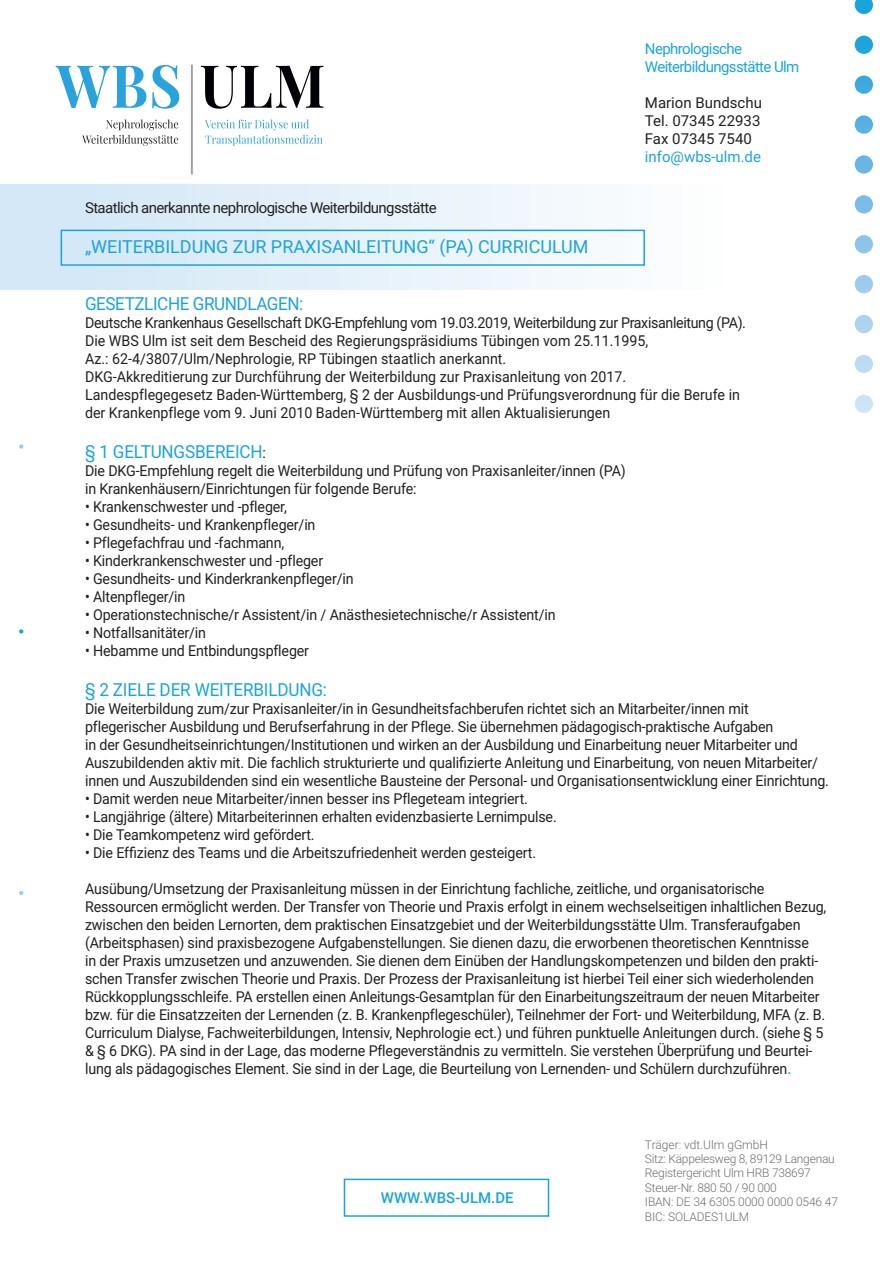
<style>
.page{position:relative;width:893px;height:1263px;background:#fff}
.page>*{position:absolute;margin:0;border:0;box-sizing:border-box;transform-origin:0 0}
.t1{font:18px "Roboto";letter-spacing:-.01em;color:#1aa4dd;scale:.95 1}
.t2{font:18px "Roboto";letter-spacing:-.01em;color:#1aa4dd}
.t3{font:15px/18px "Roboto";letter-spacing:-.01em;color:#231f20;scale:.95 1}
.t4{font:15px "Roboto";letter-spacing:-.04em;color:#231f20}
.t5{font:15px/18px "Roboto";letter-spacing:-.01em;color:#231f20;text-align:justify}
.t6{font:15px/18px "Roboto";letter-spacing:-.04em;color:#1aa4dd}
.t7{font:15px "Roboto";color:#1aa4dd}
.t8{font:500 15px "Roboto";color:#1aa4dd}
.t9{font:300 12px/14.4px "Roboto";letter-spacing:-.02em;color:#6c6d70}
.s1{font-size:15px;color:#231f20}
.s2{font-size:18px;color:#1aa4dd}
</style>
<div class="page">
<div style="left:0;top:185px;width:836px;height:105px;background:linear-gradient(to right,#cfe5f6,#fff)"></div>
<svg style="left:201px;top:66px;width:122px;height:43px"></svg>
<svg style="left:56px;top:65px;width:123px;height:44px"></svg>
<svg style="left:82px;top:119px;width:96px;height:27px"></svg>
<svg style="left:205px;top:119px;width:118px;height:27px"></svg>
<hr style="left:191px;top:65px;width:2px;height:109px;background:#999ea9">
<div style="left:344px;top:1179px;width:205px;height:38px;border:2px solid #1aa4dd"></div>
<div style="left:61px;top:230px;width:584px;height:36px;border:2px solid #1aa4dd"></div>
<svg style="left:855px;top:0;width:18px;height:14px"></svg>
<div style="left:855px;top:36px;width:18px;height:18px;background:#1da4dd;border-radius:9px"></div>
<svg style="left:855px;top:195px;width:18px;height:19px"></svg>
<div style="left:855px;top:76px;width:18px;height:18px;background:#3baae0;border-radius:9px"></div>
<div style="left:855px;top:235px;width:18px;height:18px;background:#8cc4ea;border-radius:9px"></div>
<div style="left:855px;top:355px;width:18px;height:18px;background:#bddbf2;border-radius:9px"></div>
<div style="left:855px;top:395px;width:18px;height:18px;background:#cde4f5;border-radius:9px"></div>
<svg style="left:855px;top:115px;width:18px;height:19px"></svg>
<div style="left:855px;top:275px;width:18px;height:18px;background:#9ecbec;border-radius:9px"></div>
<svg style="left:855px;top:155px;width:18px;height:19px"></svg>
<div style="left:855px;top:315px;width:18px;height:18px;background:#add3ef;border-radius:9px"></div>
<svg style="left:19px;top:444px;width:4px;height:5px"></svg>
<svg style="left:19px;top:891px;width:4px;height:4px"></svg>
<svg style="left:19px;top:629px;width:4px;height:5px"></svg>
<p class="t4" style="left:85px;top:197px;width:353px">Staatlich anerkannte nephrologische Weiterbildungsstätte</p>
<p class="t2" style="left:85px;top:234px;width:505px">„WEITERBILDUNG ZUR PRAXISANLEITUNG“ (PA) CURRICULUM</p>
<p class="t6" style="left:645px;top:39px;width:156px">Nephrologische<br>Weiterbildungsstätte Ulm</p>
<p class="t5" style="left:645px;top:93px;width:118px">Marion Bundschu Tel. 07345 22933<br>Fax 07345 7540</p>
<p class="t7" style="left:645px;top:146px;width:118px">info@wbs-ulm.de</p>
<p class="t1" style="left:85px;top:291px;width:231px">GESETZLICHE GRUNDLAGEN:</p>
<p class="t3" style="left:85px;top:314px;width:697px">Deutsche Krankenhaus Gesellschaft DKG-Empfehlung vom 19.03.2019, Weiterbildung zur Praxisanleitung (PA).<br>Die WBS Ulm ist seit dem Bescheid des Regierungspräsidiums Tübingen vom 25.11.1995,<br>Az.: 62-4/3807/Ulm/Nephrologie, RP Tübingen staatlich anerkannt.<br>DKG-Akkreditierung zur Durchführung der Weiterbildung zur Praxisanleitung von 2017.<br>Landespflegegesetz Baden-Württemberg, § 2 der Ausbildungs-und Prüfungsverordnung für die Berufe in der Krankenpflege vom 9. Juni 2010 Baden-Württemberg mit allen Aktualisierungen</p>
<p class="t1" style="left:85px;top:439px;width:192px">§ 1 GELTUNGSBEREICH<span class="s1">:</span></p>
<p class="t3" style="left:85px;top:461px;width:571px">Die DKG-Empfehlung regelt die Weiterbildung und Prüfung von Praxisanleiter/innen (PA) in Krankenhäusern/Einrichtungen für folgende Berufe:</p>
<p class="t3" style="left:85px;top:497px;width:214px">• Krankenschwester und -pfleger,</p>
<p class="t3" style="left:85px;top:515px;width:244px">• Gesundheits- und Krankenpfleger/in</p>
<p class="t3" style="left:85px;top:533px;width:211px">• Pflegefachfrau und -fachmann,</p>
<p class="t3" style="left:85px;top:551px;width:252px">• Kinderkrankenschwester und -pfleger</p>
<p class="t3" style="left:85px;top:569px;width:284px">• Gesundheits- und Kinderkrankenpfleger/in</p>
<p class="t3" style="left:85px;top:587px;width:107px">• Altenpfleger/in</p>
<p class="t3" style="left:85px;top:605px;width:497px">• Operationstechnische/r Assistent/in / Anästhesietechnische/r Assistent/in</p>
<p class="t3" style="left:85px;top:623px;width:129px">• Notfallsanitäter/in</p>
<p class="t3" style="left:85px;top:641px;width:237px">• Hebamme und Entbindungspfleger</p>
<p class="t1" style="left:85px;top:677px;width:256px">§ 2 ZIELE DER WEITERBILDUNG:</p>
<p class="t3" style="left:85px;top:699px;width:785px">Die Weiterbildung zum/zur Praxisanleiter/in in Gesundheitsfachberufen richtet sich an Mitarbeiter/innen mit pflegerischer Ausbildung und Berufserfahrung in der Pflege. Sie übernehmen pädagogisch-praktische Aufgaben<br>in der Gesundheitseinrichtungen/Institutionen und wirken an der Ausbildung und Einarbeitung neuer Mitarbeiter und Auszubildenden aktiv mit. Die fachlich strukturierte und qualifizierte Anleitung und Einarbeitung, von neuen Mitarbeiter/ innen und Auszubildenden sind ein wesentliche Bausteine der Personal- und Organisationsentwicklung einer Einrichtung.</p>
<p class="t3" style="left:85px;top:789px;width:468px">• Damit werden neue Mitarbeiter/innen besser ins Pflegeteam integriert.</p>
<p class="t3" style="left:85px;top:807px;width:498px">• Langjährige (ältere) Mitarbeiterinnen erhalten evidenzbasierte Lernimpulse.</p>
<p class="t3" style="left:85px;top:825px;width:243px">• Die Teamkompetenz wird gefördert.</p>
<p class="t3" style="left:85px;top:843px;width:476px">• Die Effizienz des Teams und die Arbeitszufriedenheit werden gesteigert.</p>
<p class="t3" style="left:85px;top:879px;width:782px">Ausübung/Umsetzung der Praxisanleitung müssen in der Einrichtung fachliche, zeitliche, und organisatorische Ressourcen ermöglicht werden. Der Transfer von Theorie und Praxis erfolgt in einem wechselseitigen inhaltlichen Bezug, zwischen den beiden Lernorten, dem praktischen Einsatzgebiet und der Weiterbildungsstätte Ulm. Transferaufgaben (Arbeitsphasen) sind praxisbezogene Aufgabenstellungen. Sie dienen dazu, die erworbenen theoretischen Kenntnisse<br>in der Praxis umzusetzen und anzuwenden. Sie dienen dem Einüben der Handlungskompetenzen und bilden den prakti&shy;schen Transfer zwischen Theorie und Praxis. Der Prozess der Praxisanleitung ist hierbei Teil einer sich wiederholenden Rückkopplungsschleife. PA erstellen einen Anleitungs-Gesamtplan für den Einarbeitungszeitraum der neuen Mitarbeiter bzw. für die Einsatzzeiten der Lernenden (z. B. Krankenpflegeschüler), Teilnehmer der Fort- und Weiterbildung, MFA (z. B.<br>Curriculum Dialyse, Fachweiterbildungen, Intensiv, Nephrologie ect.) und führen punktuelle Anleitungen durch. (siehe § 5 &amp; § 6 DKG). PA sind in der Lage, das moderne Pflegeverständnis zu vermitteln. Sie verstehen Überprüfung und Beurtei&shy;lung als pädagogisches Element. Sie sind in der Lage, die Beurteilung von Lernenden- und Schülern durchzuführen<span class="s2">.</span></p>
<p class="t8" style="left:381px;top:1187px;width:134px">WWW.WBS-ULM.DE</p>
<p class="t9" style="left:645px;top:1137px;width:195px">Träger: vdt.Ulm gGmbH<br>Sitz: Käppelesweg 8, 89129 Langenau<br>Registergericht Ulm HRB 738697<br>Steuer-Nr. 880 50 / 90 000<br>IBAN: DE 34 6305 0000 0000 0546 47<br>BIC: SOLADES1ULM</p>
</div>
